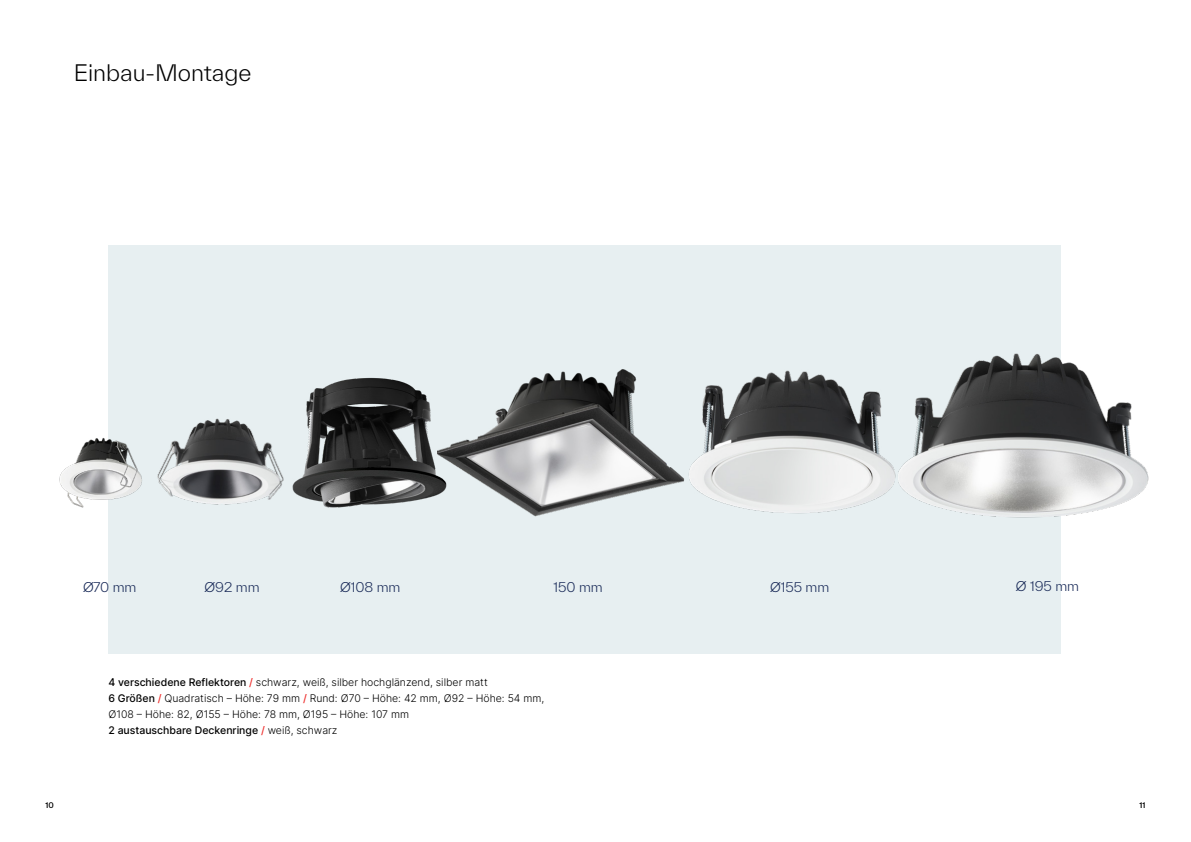
<style>
.page{position:relative;width:1191px;height:842px;background:#fff}
.page>*{position:absolute;margin:0;border:0;box-sizing:border-box;transform-origin:0 0}
.t1{font:300 22px "TWK Everett";color:#000}
.t2{font:300 13px "TWK Everett";color:#182957}
.t3{font:300 10.5px/16px "Inter";color:#000}
.t4{font:500 7.5px "TWK Everett";color:#000}
.s1{font-weight:400}
.s2{font-weight:400;color:#ee2d2b}
</style>
<div class="page">
<div style="left:108px;top:246px;width:952px;height:408px;background:#e7eff1"></div>
<img style="left:450px;top:369px;width:233px;height:148px">
<img style="left:174px;top:418px;width:110px;height:87px">
<img style="left:292px;top:377px;width:158px;height:131px">
<img style="left:683px;top:370px;width:211px;height:144px">
<img style="left:894px;top:347px;width:255px;height:173px">
<img style="left:59px;top:438px;width:115px;height:70px">
<h1 class="t1" style="left:74px;top:58px;width:179px">Einbau-Montage</h1>
<p class="t2" style="left:83px;top:579px;width:55px">Ø70 mm</p>
<p class="t2" style="left:204px;top:579px;width:57px">Ø92 mm</p>
<p class="t2" style="left:340px;top:579px;width:62px">Ø108 mm</p>
<p class="t2" style="left:553px;top:579px;width:51px">150 mm</p>
<p class="t2" style="left:770px;top:579px;width:61px">Ø155 mm</p>
<p class="t2" style="left:1016px;top:578px;width:65px">Ø 195 mm</p>
<p class="t3" style="left:108px;top:674px;width:437px"><span class="s1">4 verschiedene Reflektoren</span> <span class="s2">/</span> schwarz, weiß, silber hochglänzend, silber matt<br><span class="s1">6 Größen</span> <span class="s2">/</span> Quadratisch – Höhe: 79 mm <span class="s2">/</span> Rund: Ø70 – Höhe: 42 mm, Ø92 – Höhe: 54 mm, Ø108 – Höhe: 82, Ø155 – Höhe: 78 mm, Ø195 – Höhe: 107 mm<br><span class="s1">2 austauschbare Deckenringe</span> <span class="s2">/</span> weiß, schwarz</p>
<p class="t4" style="left:45px;top:800px;width:10px">10</p>
<p class="t4" style="left:1139px;top:800px;width:7px">11</p>
</div>
